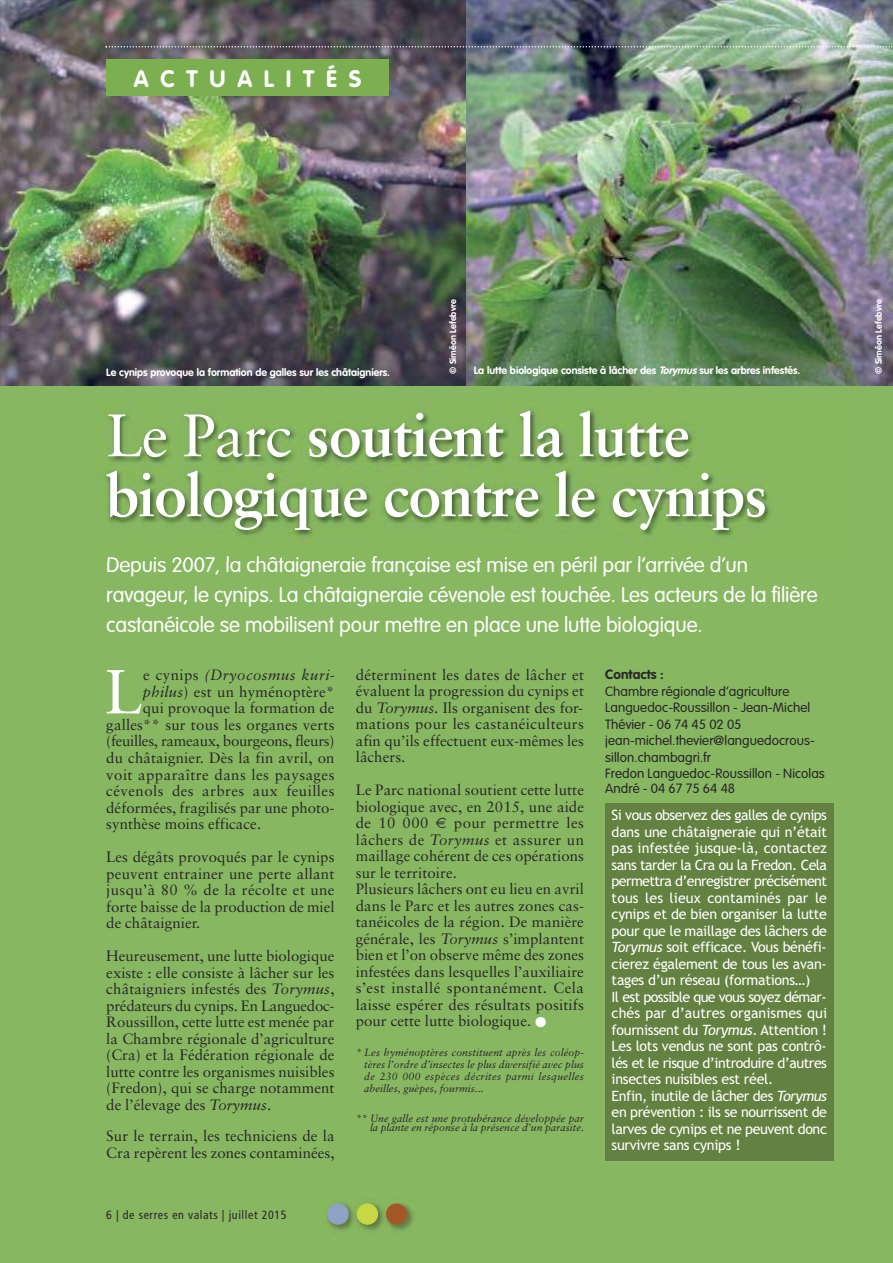
<style>
.page{position:relative;width:893px;height:1263px;background:#88b762}
.page>*{position:absolute;margin:0;border:0;box-sizing:border-box;transform-origin:0 0}
.t1{font:62.25px "Sabon";color:#fff}
.t2{font:700 60px/60px "Sabon";letter-spacing:-.02em;color:#fff}
.t3{font:700 23.55px "VAG Rounded";letter-spacing:.5em;color:#fff}
.t4{font:300 21px/30px "VAG Rounded";letter-spacing:-.005em;color:#fff}
.t5{font:15px/16.5px "Sabon";letter-spacing:.005em;color:#272627;text-align:justify}
.t6{font:15px "Sabon";letter-spacing:.03em;color:#272627}
.t7{font:15px "Sabon";letter-spacing:-.02em;color:#272627}
.t8{font:italic 15px "Sabon";letter-spacing:.03em;color:#272627}
.t9{font:14.25px/16.5px "Trebuchet MS";letter-spacing:-.02em;color:#fff}
.t10{font:300 13.2px/16.5px "VAG Rounded";letter-spacing:.005em;color:#272627}
.t11{font:700 13.2px "VAG Rounded";letter-spacing:.005em;color:#272627}
.t12{font:condensed 12px "Frutiger LT Std";letter-spacing:.05em;color:#272627}
.t13{font:italic 10.5px/12px "Sabon";letter-spacing:.005em;color:#272627;text-align:justify}
.t14{font:700 10.5px "VAG Rounded";color:#fff}
.t15{font:700 9px "VAG Rounded";color:#fff}
.s1{font-style:italic}
.s2{font-weight:400}
.s3{font-style:normal}
.s4{color:#fff}
</style>
<div class="page">
<div style="left:605px;top:803px;width:228px;height:358px;background:#638140"></div>
<img style="left:0;top:0;width:467px;height:386px">
<img style="left:467px;top:0;width:425px;height:386px">
<div style="left:106px;top:60px;width:283px;height:36px;background:#7baf50"></div>
<svg style="left:106px;top:46px;width:787px;height:2px;background:#919898"></svg>
<img style="left:102px;top:399px;width:667px;height:162px">
<img style="left:108px;top:556px;width:144px;height:5px">
<img style="left:322px;top:1198px;width:91px;height:33px">
<div style="left:327px;top:1203px;width:22px;height:22px;background:#8fa1c5;border-radius:50%"></div>
<div style="left:357px;top:1203px;width:21px;height:22px;background:#c8d845;border-radius:50%"></div>
<div style="left:386px;top:1203px;width:21px;height:22px;background:#a45827;border-radius:50%"></div>
<h3 class="t3" style="left:134px;top:69px;width:229px">ACTUALITÉS</h3>
<p class="t15" style="left:449px;top:374px;width:76px;rotate:-90deg">© Siméon Lefebvre</p>
<p class="t15" style="left:875px;top:374px;width:76px;rotate:-90deg">© Siméon Lefebvre</p>
<p class="t14" style="left:106px;top:367px;width:285px">Le cynips provoque la formation de galles sur les châtaigniers.</p>
<p class="t14" style="left:474px;top:366px;width:328px">La lutte biologique consiste à lâcher des <span class="s1">Torymus</span>sur les arbres infestés.</p>
<h2 class="t2" style="left:106px;top:410px;width:663px"><span class="s2">Le Parc</span> soutient la lutte biologique contre le cynips</h2>
<h3 class="t4" style="left:106px;top:551px;width:713px">Depuis 2007, la châtaigneraie française est mise en péril par l’arrivée d’un ravageur, le cynips. La châtaigneraie cévenole est touchée. Les acteurs de la filière castanéicole se mobilisent pour mettre en place une lutte biologique.</h3>
<h1 class="t1" style="left:105px;top:666px;width:40px">L</h1>
<p class="t8" style="left:143px;top:669px;width:193px"><span class="s3">e cynips</span> (Dryocosmus kuri-</p>
<p class="t5" style="left:143px;top:685px;width:193px"><span class="s1">philus</span>) est un hyménoptère*</p>
<p class="t5" style="left:143px;top:701px;width:193px">qui provoque la formation de</p>
<p class="t5" style="left:106px;top:718px;width:230px">galles** sur tous les organes verts</p>
<p class="t7" style="left:106px;top:735px;width:230px">(feuilles, rameaux, bourgeons, fleurs)</p>
<p class="t5" style="left:106px;top:751px;width:230px">du châtaignier. Dès la fin avril, on</p>
<p class="t6" style="left:106px;top:768px;width:230px">voit apparaître dans les paysages</p>
<p class="t6" style="left:106px;top:784px;width:230px">cévenols des arbres aux feuilles</p>
<p class="t5" style="left:106px;top:800px;width:230px">déformées, fragilisés par une photo-</p>
<p class="t5" style="left:106px;top:817px;width:156px">synthèse moins efficace.</p>
<p class="t5" style="left:106px;top:850px;width:230px">Les dégâts provoqués par le cynips peuvent entrainer une perte allant jusqu’à 80 % de la récolte et une forte baisse de la production de miel de châtaignier.</p>
<p class="t5" style="left:106px;top:949px;width:230px">Heureusement, une lutte biologique existe : elle consiste à lâcher sur les châtaigniers infestés des <span class="s1">Torymus</span>, prédateurs du cynips. En Languedoc-Roussillon, cette lutte est menée par la Chambre régionale d’agriculture (Cra) et la Fédération régionale de lutte contre les organismes nuisibles (Fredon), qui se charge notamment de l’élevage des <span class="s1">Torymus</span>.</p>
<p class="t5" style="left:106px;top:1129px;width:230px">Sur le terrain, les techniciens de la<br>Cra repèrent les zones contaminées,</p>
<p class="t12" style="left:106px;top:1210px;width:182px">6 | de serres en valats | juillet 2015</p>
<p class="t5" style="left:356px;top:667px;width:230px">déterminent les dates de lâcher et évaluent la progression du cynips et du <span class="s1">Torymus</span>. Ils organisent des for&shy;mations pour les castanéiculteurs afin qu’ils effectuent eux-mêmes les lâchers.</p>
<p class="t5" style="left:356px;top:783px;width:230px">Le Parc national soutient cette lutte biologique avec, en 2015, une aide de 10 000</p>
<p class="t5" style="left:356px;top:816px;width:230px;text-align:left;text-indent:98px">pour permettre les lâchers de <span class="s1">Torymus</span> et assurer un maillage cohérent de ces opérations sur le territoire.<br>Plusieurs lâchers ont eu lieu en avril dans le Parc et les autres zones cas&shy;tanéicoles de la région. De manière générale, les <span class="s1">Torymus</span> s’implantent bien et l’on observe même des zones infestées dans lesquelles l’auxiliaire s’est installé spontanément. Cela laisse espérer des résultats positifs pour cette lutte biologique. <span class="s4">●</span></p>
<p class="t13" style="left:364px;top:1047px;width:221px;text-indent:-8px">* Les hyménoptères constituent après les coléop&shy;tères l’ordre d’insectes le plus diversifié avec plus de 230 000 espèces décrites parmi lesquelles abeilles, guèpes, fourmis...</p>
<p class="t13" style="left:356px;top:1114px;width:230px;line-height:9.1px;text-align:right">** Une galle est une protubérance développée par la plante en réponse à la présence d’un parasite.</p>
<p class="t11" style="left:605px;top:669px;width:60px">Contacts :</p>
<p class="t10" style="left:605px;top:684px;width:221px">Chambre régionale d’agriculture<br>Languedoc-Roussillon - Jean-Michel<br>Thévier - 06 74 45 02 05 jean-michel.thevier@languedocrous&shy;sillon.chambagri.fr<br>Fredon Languedoc-Roussillon - Nicolas</p>
<p class="t10" style="left:605px;top:781px;width:131px">André - 04 67 75 64 48</p>
<p class="t9" style="left:612px;top:807px;width:217px">Si vous observez des galles de cynips dans une châtaigneraie qui n’était pas infestée jusque-là, contactez sans tarder la Cra ou la Fredon. Cela permettra d’enregistrer précisément tous les lieux contaminés par le cynips et de bien organiser la lutte pour que le maillage des lâchers de <span class="s1">Torymus</span> soit efficace. Vous bénéfi&shy;cierez également de tous les avan&shy;tages d’un réseau (formations…)<br>Il est possible que vous soyez démar&shy;chés par d’autres organismes qui fournissent du <span class="s1">Torymus</span>. Attention !<br>Les lots vendus ne sont pas contrô&shy;lés et le risque d’introduire d’autres insectes nuisibles est réel.<br>Enfin, inutile de lâcher des <span class="s1">Torymus </span>en prévention : ils se nourrissent de larves de cynips et ne peuvent donc survivre sans cynips !</p>
</div>
